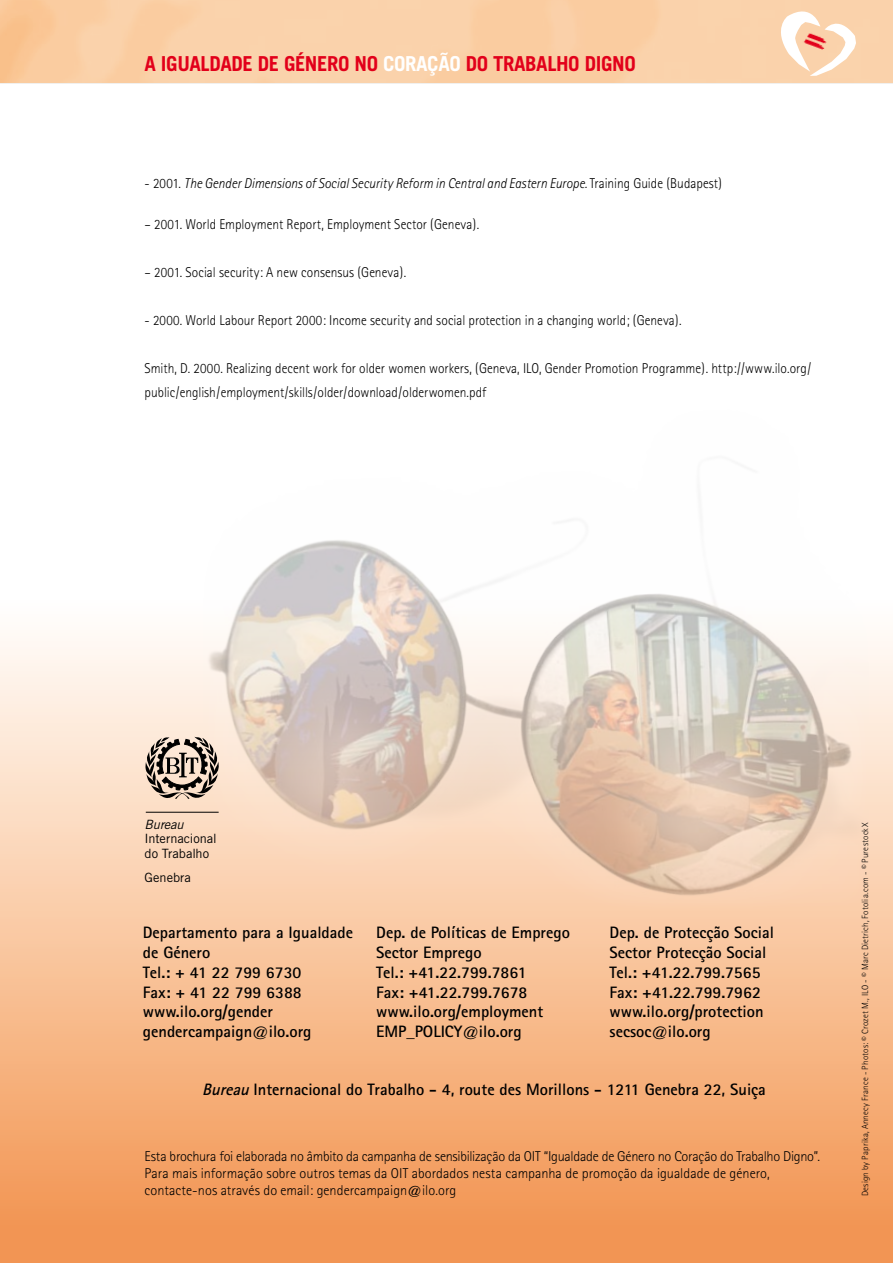
<style>
.page{position:relative;width:893px;height:1263px;background:#fff}
.page>*{position:absolute;margin:0;border:0;box-sizing:border-box;transform-origin:0 0}
.t1{font:700 20.7px "Trade Gothic";letter-spacing:-.02em;color:#e2001a}
.t2{font:700 16.5px/19.8px "Rotis Sans Serif";color:#000}
.t3{font:300 14.25px/24px "Rotis Sans Serif";color:#000;scale:.94 1}
.t4{font:300 14.25px/17.1px "Rotis Sans Serif";color:#000}
.t5{font:italic 300 14.25px "Rotis Sans Serif";color:#000;scale:.94 1}
.t6{font:12.75px/14.5px "Trade Gothic";letter-spacing:-.005em;color:#000}
.t7{font:italic 12.75px "Trade Gothic";letter-spacing:-.005em;color:#000}
.t8{font:300 9px "Rotis Sans Serif";letter-spacing:.02em;color:#000}
.s1{color:#fff}
.s2{font-style:normal}
.s3{font-style:italic}
</style>
<div class="page">
<svg style="left:0;top:638px;width:893px;height:625px;background:#f6b687"></svg>
<img style="left:203px;top:540px;width:667px;height:371px">
<div style="left:0;top:0;width:893px;height:83px;background:#fad2ab"></div>
<svg style="left:781px;top:11px;width:75px;height:65px"></svg>
<hr style="left:146px;top:812px;width:73px;height:1px;background:#000">
<svg style="left:145px;top:737px;width:74px;height:63px;background:#a29286"></svg>
<p class="t1" style="left:145px;top:50px;width:493px">A IGUALDADE DE GéNERO NO <span class="s1">CORAÇÃO</span> DO TRABALHO DIGNO</p>
<p class="t5" style="left:145px;top:175px;width:616px"><span class="s2">- 2001.</span> The Gender Dimensions of Social Security Reform in Central and Eastern Europe. <span class="s2">Training Guide (Budapest)</span></p>
<p class="t3" style="left:145px;top:212px;width:358px">– 2001. World Employment Report, Employment Sector (Geneva).</p>
<p class="t3" style="left:145px;top:260px;width:280px">– 2001. Social security: A new consensus (Geneva).</p>
<p class="t3" style="left:145px;top:308px;width:573px">- 2000. World Labour Report 2000: Income security and social protection in a changing world; (Geneva).</p>
<p class="t3" style="left:145px;top:356px;width:710px">Smith, D. 2000. Realizing decent work for older women workers, (Geneva, ILO, Gender Promotion Programme). http://www.ilo.org/ public/english/employment/skills/older/download/olderwomen.pdf</p>
<p class="t7" style="left:145px;top:816px;width:41px">Bureau</p>
<p class="t6" style="left:145px;top:831px;width:74px">Internacional do Trabalho</p>
<p class="t6" style="left:145px;top:870px;width:48px">Genebra</p>
<p class="t2" style="left:143px;top:922px;width:212px">Departamento para a Igualdade de Género<br>Tel.: + 41 22 799 6730<br>Fax: + 41 22 799 6388 www.ilo.org/gender gendercampaign@ilo.org</p>
<p class="t2" style="left:376px;top:922px;width:195px">Dep. de Políticas de Emprego<br>Sector Emprego<br>Tel.: +41.22.799.7861<br>Fax: +41.22.799.7678 www.ilo.org/employment<br>EMP_POLICY@ilo.org</p>
<p class="t2" style="left:610px;top:922px;width:166px">Dep. de Protecção Social<br>Sector Protecção Social<br>Tel.: +41.22.799.7565<br>Fax: +41.22.799.7962 www.ilo.org/protection secsoc@ilo.org</p>
<p class="t2" style="left:202px;top:1079px;width:565px"><span class="s3">Bureau</span>Internacional do Trabalho - 4, route des Morillons - 1211 Genebra 22, Suiça</p>
<p class="t4" style="left:145px;top:1148px;width:677px">Esta brochura foi elaborada no âmbito da campanha de sensibilização da OIT “Igualdade de Género no Coração do Trabalho Digno”.<br>Para mais informação sobre outros temas da OIT abordados nesta campanha de promoção da igualdade de género, contacte-nos através do email: gendercampaign@ilo.org</p>
<p class="t8" style="left:860px;top:1196px;width:375px;rotate:-90deg">Design by Paprika, Annecy France - Photos: © Crozet M., ILO - © Marc Dietrich, Fotolia.com - © PurestockX</p>
</div>
